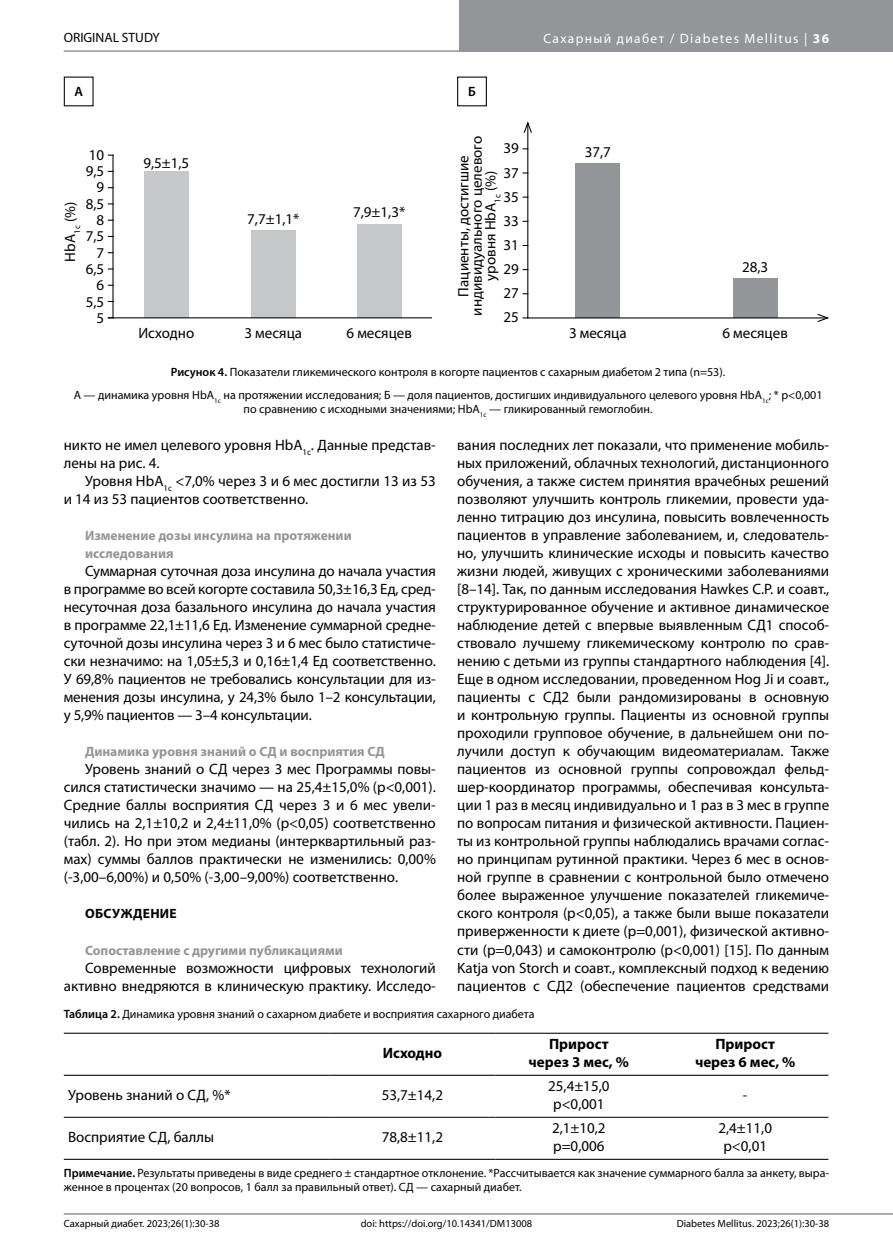
<style>
.page{position:relative;width:893px;height:1255px;background:#fff}
.page>*{position:absolute;margin:0;border:0;box-sizing:border-box;transform-origin:0 0}
.t1{font:15px/18px "Myriad Pro";color:#000;text-align:justify}
.t2{font:700 15px/18px "Myriad Pro";color:#000;text-align:center}
.t3{font:700 13.5px/18px "Myriad Pro";color:#939598}
.t4{font:13.5px "Myriad Pro";letter-spacing:.1em;color:#fff}
.t5{font:13.5px "Myriad Pro";color:#000}
.t6{font:700 13.5px "Myriad Pro";letter-spacing:.025em;color:#000}
.t7{font:600 13.5px "Myriad Pro";color:#000}
.t8{font:12px/14.4px "Myriad Pro";color:#000}
.t9{font:10.5px "Myriad Pro";color:#000}
.s1{font-weight:700}
.s2{font-weight:600}
</style>
<div class="page">
<div style="left:459px;top:0;width:434px;height:51px;background:#939598"></div>
<hr style="left:64px;top:50px;width:829px;height:2px;background:#939598">
<hr style="left:64px;top:1213px;width:829px;height:1px;background:#939598">
<hr style="left:64px;top:1032px;width:265px;height:1px;background:#000">
<hr style="left:329px;top:1032px;width:167px;height:1px;background:#000">
<hr style="left:496px;top:1032px;width:166px;height:1px;background:#000">
<hr style="left:662px;top:1032px;width:166px;height:1px;background:#000">
<hr style="left:64px;top:1074px;width:265px;height:1px;background:#000">
<hr style="left:329px;top:1074px;width:167px;height:1px;background:#000">
<hr style="left:496px;top:1074px;width:166px;height:1px;background:#000">
<hr style="left:662px;top:1074px;width:166px;height:1px;background:#000">
<hr style="left:64px;top:1158px;width:265px;height:1px;background:#000">
<hr style="left:329px;top:1158px;width:167px;height:1px;background:#000">
<hr style="left:496px;top:1158px;width:166px;height:1px;background:#000">
<hr style="left:662px;top:1158px;width:166px;height:1px;background:#000">
<hr style="left:64px;top:1116px;width:265px;height:1px;background:#000">
<hr style="left:329px;top:1116px;width:167px;height:1px;background:#000">
<hr style="left:496px;top:1116px;width:166px;height:1px;background:#000">
<hr style="left:662px;top:1116px;width:166px;height:1px;background:#000">
<hr style="left:112px;top:155px;width:2px;height:163px;background:#000">
<div style="left:144px;top:171px;width:45px;height:146px;background:#c7c8ca"></div>
<div style="left:251px;top:230px;width:45px;height:87px;background:#c7c8ca"></div>
<div style="left:357px;top:224px;width:45px;height:93px;background:#c7c8ca"></div>
<div style="left:575px;top:163px;width:45px;height:155px;background:#939598"></div>
<div style="left:733px;top:278px;width:44px;height:40px;background:#939598"></div>
<div style="left:457px;top:77px;width:30px;height:29px;border:1px solid #000"></div>
<hr style="left:527px;top:123px;width:1px;height:195px;background:#000">
<svg style="left:523px;top:121px;width:9px;height:13px"></svg>
<hr style="left:527px;top:317px;width:301px;height:1px;background:#000">
<svg style="left:816px;top:314px;width:13px;height:8px"></svg>
<hr style="left:108px;top:317px;width:324px;height:1px;background:#000">
<p class="t5" style="left:64px;top:29px;width:98px">ORIGINAL STUDY</p>
<p class="t4" style="left:543px;top:30px;width:287px">Сахарный диабет / Diabetes Mellitus | <span class="s1">36</span></p>
<p class="t7" style="left:74px;top:83px;width:10px">А</p>
<p class="t7" style="left:468px;top:83px;width:9px">Б</p>
<p class="t1" style="left:456px;top:315px;width:181px;line-height:13.5px;text-align:center;rotate:-90deg">Пациенты, достигшие индивидуального целевого уровня HbA<sub>1c</sub> (%)</p>
<p class="t1" style="left:86px;top:146px;width:20px;line-height:16.4px;text-align:right">10<br>9,5<br>9<br>8,5<br>8<br>7,5<br>7<br>6,5<br>6<br>5,5<br>5</p>
<p class="t1" style="left:503px;top:136px;width:17px;line-height:24px">39<br>37<br>35<br>33<br>31<br>29<br>27<br>25</p>
<p class="t1" style="left:143px;top:154px;width:47px">9,5±1,5</p>
<p class="t1" style="left:61px;top:261px;width:61px;rotate:-90deg">HbA<sub>1c</sub> (%)</p>
<p class="t1" style="left:353px;top:203px;width:54px">7,9±1,3*</p>
<p class="t1" style="left:247px;top:210px;width:54px">7,7±1,1*</p>
<p class="t1" style="left:585px;top:143px;width:28px">37,7</p>
<p class="t1" style="left:742px;top:257px;width:28px">28,3</p>
<p class="t1" style="left:138px;top:324px;width:57px">Исходно</p>
<p class="t1" style="left:244px;top:324px;width:59px">3 месяца</p>
<p class="t1" style="left:346px;top:324px;width:67px">6 месяцев</p>
<p class="t1" style="left:569px;top:324px;width:59px">3 месяца</p>
<p class="t1" style="left:722px;top:324px;width:67px">6 месяцев</p>
<p class="t8" style="left:74px;top:360px;width:750px;line-height:23px;text-align:center"><span class="s2">Рисунок 4.</span> Показатели гликемического контроля в когорте пациентов с сахарным диабетом 2 типа (n=53).<br>А — динамика уровня HbA<sub>1c</sub> на протяжении исследования; Б — доля пациентов, достигших индивидуального целевого уровня HbA<sub>1c</sub>; * p&lt;0,001</p>
<p class="t8" style="left:244px;top:401px;width:410px">по сравнению с исходными значениями; HbA<sub>1c</sub> — гликированный гемоглобин.</p>
<p class="t1" style="left:457px;top:436px;width:374px">вания последних лет показали, что применение мобиль&shy;ных приложений, облачных технологий, дистанционного обучения, а также систем принятия врачебных решений позволяют улучшить контроль гликемии, провести уда&shy;ленно титрацию доз инсулина, повысить вовлеченность пациентов в управление заболеванием, и, следователь&shy;но, улучшить клинические исходы и повысить качество жизни людей, живущих с хроническими заболеваниями [8–14]. Так, по данным исследования Hawkes C.P. и соавт., структурированное обучение и активное динамическое наблюдение детей с впервые выявленным СД1 способ&shy;ствовало лучшему гликемическому контролю по срав&shy;нению с детьми из группы стандартного наблюдения [4].<br>Еще в одном исследовании, проведенном Hog Ji и соавт., пациенты с СД2 были рандомизированы в основную и контрольную группы. Пациенты из основной группы проходили групповое обучение, в дальнейшем они по&shy;лучили доступ к обучающим видеоматериалам. Также пациентов из основной группы сопровождал фельд&shy;шер-координатор программы, обеспечивая консульта&shy;ции 1 раз в месяц индивидуально и 1 раз в 3 мес в группе по вопросам питания и физической активности. Пациен&shy;ты из контрольной группы наблюдались врачами соглас&shy;но принципам рутинной практики. Через 6 мес в основ&shy;ной группе в сравнении с контрольной было отмечено более выраженное улучшение показателей гликемиче&shy;ского контроля (p&lt;0,05), а также были выше показатели приверженности к диете (p=0,001), физической активно&shy;сти (p=0,043) и самоконтролю (p&lt;0,001) [15]. По данным Katja von Storch и соавт., комплексный подход к ведению пациентов с СД2 (обеспечение пациентов средствами</p>
<p class="t8" style="left:64px;top:1006px;width:472px"><span class="s2">Таблица 2.</span> Динамика уровня знаний о сахарном диабете и восприятия сахарного диабета</p>
<p class="t2" style="left:383px;top:1043px;width:61px">Исходно</p>
<p class="t2" style="left:529px;top:1034px;width:102px">Прирост через 3 мес, %</p>
<p class="t2" style="left:695px;top:1034px;width:102px">Прирост через 6 мес, %</p>
<p class="t1" style="left:68px;top:1085px;width:164px">Уровень знаний о СД, %*</p>
<p class="t1" style="left:382px;top:1085px;width:63px">53,7±14,2</p>
<p class="t1" style="left:548px;top:1076px;width:63px;text-align:center">25,4±15,0 р&lt;0,001</p>
<p class="t1" style="left:64px;top:436px;width:374px">никто не имел целевого уровня HbA<sub>1c</sub>. Данные представ&shy;лены на рис. 4.</p>
<p class="t1" style="left:64px;top:472px;width:374px;text-indent:21px">Уровня HbA<sub>1c</sub> &lt;7,0% через 3 и 6 мес достигли 13 из 53 и 14 из 53 пациентов соответственно.</p>
<p class="t3" style="left:85px;top:526px;width:268px">Изменение дозы инсулина на протяжении исследования</p>
<p class="t1" style="left:64px;top:562px;width:374px;text-indent:21px">Суммарная суточная доза инсулина до начала участия в программе во всей когорте составила 50,3±16,3 Ед, сред&shy;несуточная доза базального инсулина до начала участия в программе 22,1±11,6 Ед. Изменение суммарной средне&shy;суточной дозы инсулина через 3 и 6 мес было статистиче&shy;ски незначимо: на 1,05±5,3 и 0,16±1,4 Ед соответственно.<br>У 69,8% пациентов не требовались консультации для из&shy;менения дозы инсулина, у 24,3% было 1–2 консультации, у 5,9% пациентов — 3–4 консультации.</p>
<p class="t3" style="left:85px;top:742px;width:301px">Динамика уровня знаний о СД и восприятия СД</p>
<p class="t1" style="left:64px;top:760px;width:374px;text-indent:21px">Уровень знаний о СД через 3 мес Программы повы&shy;сился статистически значимо — на 25,4±15,0% (р&lt;0,001).<br>Средние баллы восприятия СД через 3 и 6 мес увели&shy;чились на 2,1±10,2 и 2,4±11,0% (р&lt;0,05) соответственно (табл. 2). Но при этом медианы (интерквартильный раз&shy;мах) суммы баллов практически не изменились: 0,00% (-3,00–6,00%) и 0,50% (-3,00–9,00%) соответственно.</p>
<p class="t6" style="left:85px;top:905px;width:93px">ОБСУЖДЕНИЕ</p>
<p class="t3" style="left:85px;top:940px;width:259px">Сопоставление с другими публикациями</p>
<p class="t1" style="left:64px;top:958px;width:374px;text-align:right">Современные возможности цифровых технологий активно внедряются в клиническую практику. Исследо-</p>
<p class="t1" style="left:743px;top:1085px;width:6px">-</p>
<p class="t1" style="left:68px;top:1127px;width:148px">Восприятие СД, баллы</p>
<p class="t1" style="left:382px;top:1127px;width:63px">78,8±11,2</p>
<p class="t1" style="left:552px;top:1118px;width:55px">2,1±10,2 р=0,006</p>
<p class="t1" style="left:718px;top:1118px;width:55px;text-align:center">2,4±11,0 р&lt;0,01</p>
<p class="t8" style="left:64px;top:1165px;width:767px"><span class="s2">Примечание.</span> Результаты приведены в виде среднего ± стандартное отклонение. *Рассчитывается как значение суммарного балла за анкету, выра&shy;женное в процентах (20 вопросов, 1 балл за правильный ответ). СД — сахарный диабет.</p>
<p class="t9" style="left:64px;top:1216px;width:157px">Сахарный диабет. 2023;26(1):30-38</p>
<p class="t9" style="left:361px;top:1216px;width:173px">doi: https://doi.org/10.14341/DM13008</p>
<p class="t9" style="left:677px;top:1216px;width:154px">Diabetes Mellitus. 2023;26(1):30-38</p>
</div>
